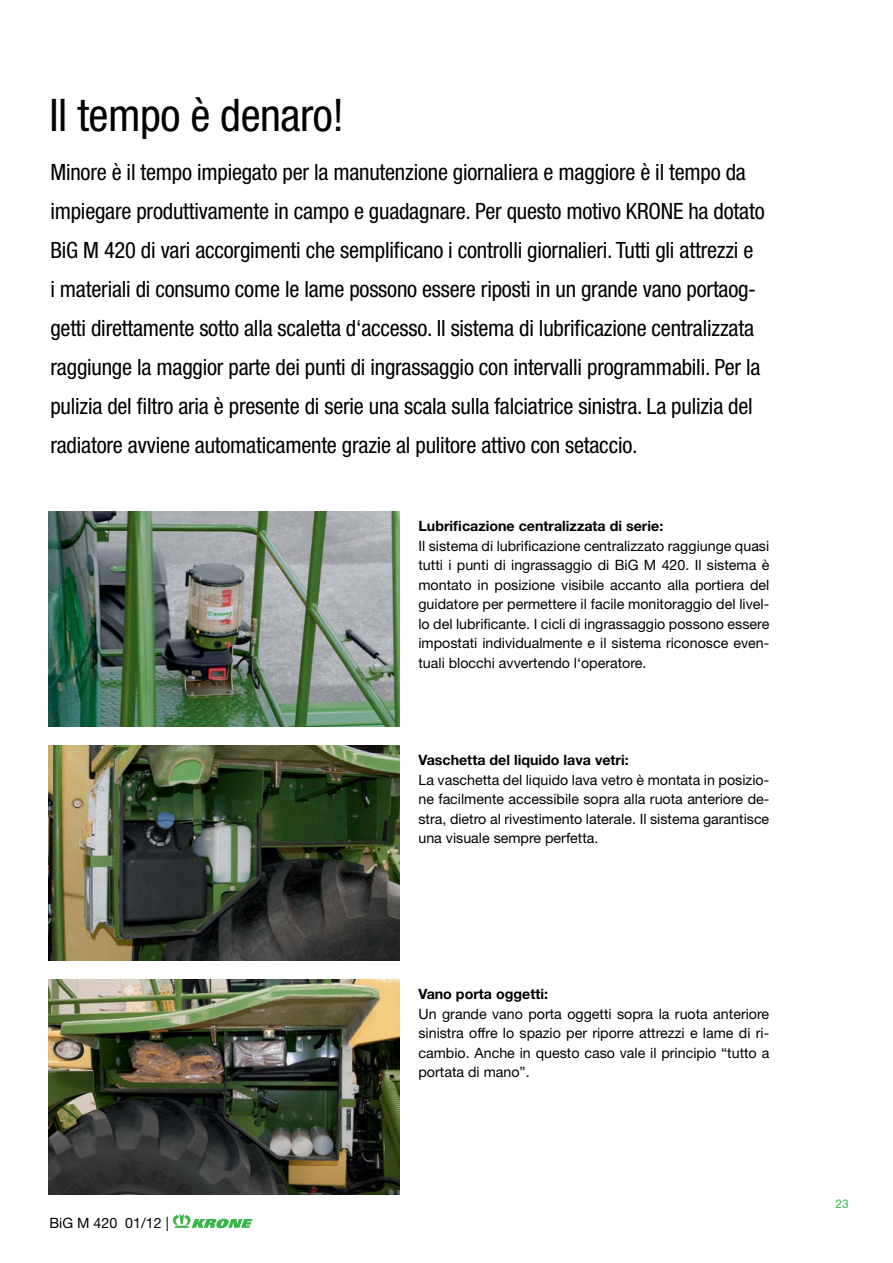
<style>
.page{position:relative;width:893px;height:1263px;background:#fff}
.page>*{position:absolute;margin:0;border:0;box-sizing:border-box;transform-origin:0 0}
.t1{font:condensed 45px "Helvetica Neue LT";letter-spacing:-.01em;color:#000}
.t2{font:condensed 22.5px/39px "Helvetica Neue LT";letter-spacing:-.01em;color:#000}
.t3{font:14.25px/19.5px "Helvetica Neue LT";color:#000;text-align:justify}
.t4{font:700 14.25px "Helvetica Neue LT";color:#000}
.t5{font:12px "Helvetica Neue LT";color:#39b54a}
</style>
<div class="page">
<img style="left:49px;top:980px;width:351px;height:214px">
<img style="left:49px;top:746px;width:351px;height:214px">
<img style="left:49px;top:512px;width:351px;height:214px">
<svg style="left:173px;top:1213px;width:80px;height:15px"></svg>
<h1 class="t1" style="left:50px;top:89px;width:296px">Il tempo è denaro!</h1>
<p class="t2" style="left:50px;top:152px;width:716px">Minore è il tempo impiegato per la manutenzione giornaliera e maggiore è il tempo da impiegare produttivamente in campo e guadagnare. Per questo motivo KRONE ha dotato BiG M 420 di vari accorgimenti che semplificano i controlli giornalieri. Tutti gli attrezzi e<br>i materiali di consumo come le lame possono essere riposti in un grande vano portaog&shy;getti direttamente sotto alla scaletta d‘accesso. Il sistema di lubrificazione centralizzata raggiunge la maggior parte dei punti di ingrassaggio con intervalli programmabili. Per la pulizia del filtro aria è presente di serie una scala sulla falciatrice sinistra. La pulizia del radiatore avviene automaticamente grazie al pulitore attivo con setaccio.</p>
<p class="t4" style="left:418px;top:517px;width:246px">Lubrificazione centralizzata di serie:</p>
<p class="t3" style="left:418px;top:536px;width:352px">Il sistema di lubrificazione centralizzato raggiunge quasi tutti i punti di ingrassaggio di BiG M 420. Il sistema è montato in posizione visibile accanto alla portiera del guidatore per permettere il facile monitoraggio del livel&shy;lo del lubrificante. I cicli di ingrassaggio possono essere impostati individualmente e il sistema riconosce even&shy;tuali blocchi avvertendo l‘operatore.</p>
<p class="t4" style="left:418px;top:751px;width:212px">Vaschetta del liquido lava vetri:</p>
<p class="t3" style="left:418px;top:769px;width:352px">La vaschetta del liquido lava vetro è montata in posizio&shy;ne facilmente accessibile sopra alla ruota anteriore de&shy;stra, dietro al rivestimento laterale. Il sistema garantisce una visuale sempre perfetta.</p>
<p class="t3" style="left:50px;top:1213px;width:121px">BiG M 420 01/12 |</p>
<p class="t4" style="left:418px;top:985px;width:131px">Vano porta oggetti:</p>
<p class="t3" style="left:418px;top:1003px;width:352px">Un grande vano porta oggetti sopra la ruota anteriore sinistra offre lo spazio per riporre attrezzi e lame di ri&shy;cambio. Anche in questo caso vale il principio “tutto a portata di mano”.</p>
<p class="t5" style="left:836px;top:1196px;width:15px">23</p>
</div>
